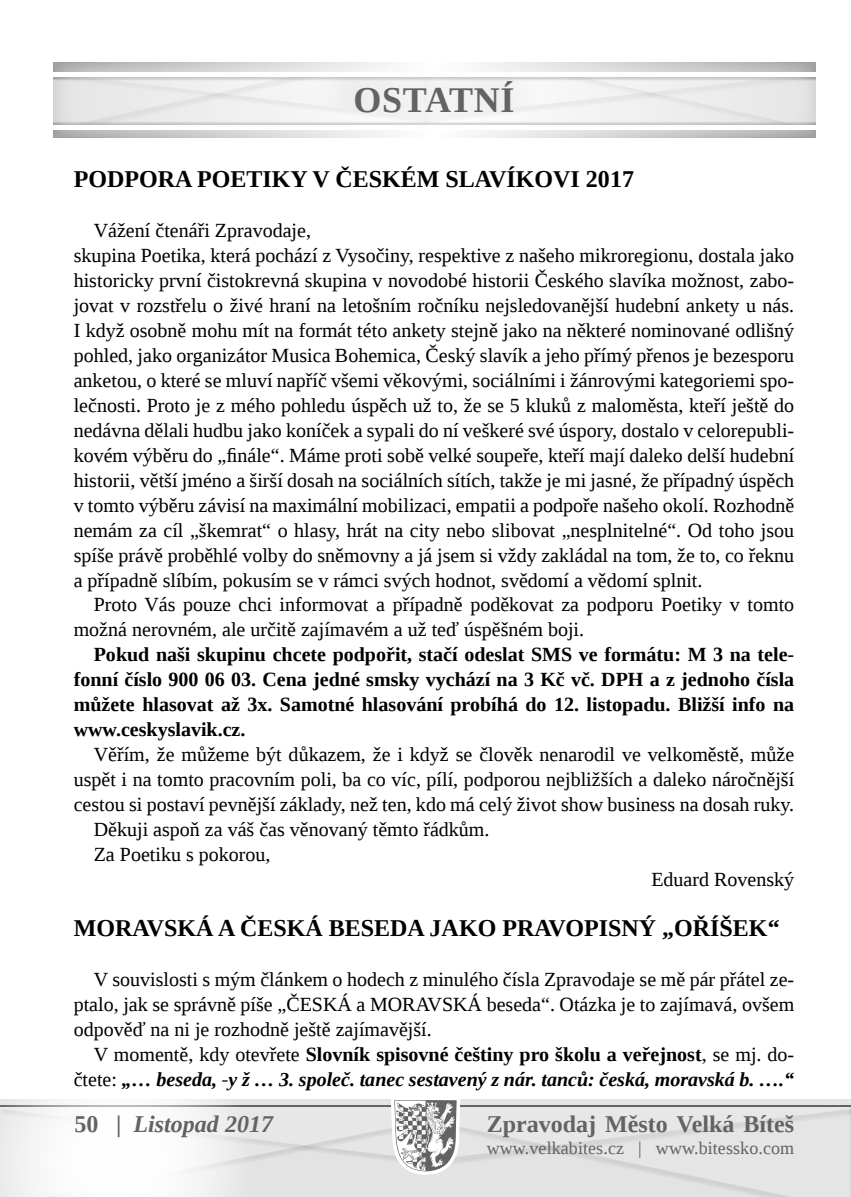
<style>
.page{position:relative;width:851px;height:1197px;background:#fff}
.page>*{position:absolute;margin:0;border:0;box-sizing:border-box;transform-origin:0 0}
.t1{font:700 36px "Liberation Serif";letter-spacing:.02em;color:#646363}
.t2{font:700 24px "Liberation Serif";color:#000}
.t3{font:700 24px "Liberation Serif";color:#646363}
.t4{font:italic 700 24px "Liberation Serif";color:#646363}
.t5{font:20px/25px "Liberation Serif";color:#000}
.t6{font:700 20px/25px "Liberation Serif";color:#000;text-align:justify}
.t7{font:italic 700 20px/25px "Liberation Serif";color:#000;text-align:right}
.t8{font:18px "Liberation Serif";letter-spacing:.005em;color:#646363}
.s1{font-weight:400;font-style:normal}
.s2{font-style:normal}
</style>
<div class="page">
<svg style="left:0;top:1099px;width:851px;height:97px"></svg>
<svg style="left:54px;top:62px;width:761px;height:75px;fill:#ededed"></svg>
<h1 class="t1" style="left:353px;top:76px;width:163px">OSTATNÍ</h1>
<p class="t2" style="left:74px;top:163px;width:561px">PODPORA POETIKY V ČESKÉM SLAVÍKOVI 2017</p>
<p class="t5" style="left:74px;top:218px;width:722px;text-indent:20px">Vážení čtenáři Zpravodaje,<br>skupina Poetika, která pochází z Vysočiny, respektive z našeho mikroregionu, dostala jako historicky první čistokrevná skupina v novodobé historii Českého slavíka možnost, zabo&shy;jovat v rozstřelu o živé hraní na letošním ročníku nejsledovanější hudební ankety u nás.<br>I když osobně mohu mít na formát této ankety stejně jako na některé nominované odlišný pohled, jako organizátor Musica Bohemica, Český slavík a jeho přímý přenos je bezesporu anketou, o které se mluví napříč všemi věkovými, sociálními i žánrovými kategoriemi spo&shy;lečnosti. Proto je z mého pohledu úspěch už to, že se 5 kluků z maloměsta, kteří ještě do nedávna dělali hudbu jako koníček a sypali do ní veškeré své úspory, dostalo v celorepubli&shy;kovém výběru do „finále“. Máme proti sobě velké soupeře, kteří mají daleko delší hudební historii, větší jméno a širší dosah na sociálních sítích, takže je mi jasné, že případný úspěch v tomto výběru závisí na maximální mobilizaci, empatii a podpoře našeho okolí. Rozhodně nemám za cíl „škemrat“ o hlasy, hrát na city nebo slibovat „nesplnitelné“. Od toho jsou spíše právě proběhlé volby do sněmovny a já jsem si vždy zakládal na tom, že to, co řeknu a případně slíbím, pokusím se v rámci svých hodnot, svědomí a vědomí splnit.</p>
<p class="t5" style="left:74px;top:592px;width:722px;text-indent:20px">Proto Vás pouze chci informovat a případně poděkovat za podporu Poetiky v tomto možná nerovném, ale určitě zajímavém a už teď úspěšném boji.</p>
<p class="t6" style="left:74px;top:641px;width:722px;text-indent:20px">Pokud naši skupinu chcete podpořit, stačí odeslat SMS ve formátu: M 3 na tele&shy;fonní číslo 900 06 03. Cena jedné smsky vychází na 3 Kč vč. DPH a z jednoho čísla můžete hlasovat až 3x. Samotné hlasování probíhá do 12. listopadu. Bližší info na www.ceskyslavik.cz.</p>
<p class="t5" style="left:94px;top:741px;width:702px">Věřím, že můžeme být důkazem, že i když se člověk nenarodil ve velkoměstě, může</p>
<p class="t5" style="left:74px;top:766px;width:722px">uspět i na tomto pracovním poli, ba co víc, pílí, podporou nejbližších a daleko náročnější</p>
<p class="t5" style="left:74px;top:791px;width:721px">cestou si postaví pevnější základy, než ten, kdo má celý život show business na dosah ruky.</p>
<p class="t5" style="left:94px;top:816px;width:397px">Děkuji aspoň za váš čas věnovaný těmto řádkům.</p>
<p class="t5" style="left:94px;top:841px;width:178px">Za Poetiku s pokorou,</p>
<p class="t5" style="left:651px;top:866px;width:144px">Eduard Rovenský</p>
<p class="t2" style="left:74px;top:911px;width:707px">MORAVSKÁ A ČESKÁ BESEDA JAKO PRAVOPISNÝ „OŘÍŠEK“</p>
<p class="t5" style="left:74px;top:966px;width:722px;text-align:justify;text-indent:20px">V souvislosti s mým článkem o hodech z minulého čísla Zpravodaje se mě pár přátel ze&shy;ptalo, jak se správně píše „ČESKÁ a MORAVSKÁ beseda“. Otázka je to zajímavá, ovšem odpověď na ni je rozhodně ještě zajímavější.</p>
<p class="t7" style="left:74px;top:1041px;width:722px"><span class="s1">V momentě, kdy otevřete</span> <span class="s2">Slovník spisovné češtiny pro školu a veřejnost</span><span class="s1">, se mj. do&shy;čtete:</span> „… beseda, -y ž … 3. společ. tanec sestavený z nár. tanců: česká, moravská b. ….“</p>
<p class="t4" style="left:74px;top:1108px;width:200px"><span class="s2">50 |</span> Listopad 2017</p>
<p class="t3" style="left:486px;top:1107px;width:309px">Zpravodaj Město Velká Bíteš</p>
<p class="t8" style="left:486px;top:1135px;width:309px">www.velkabites.cz | www.bitessko.com</p>
</div>
